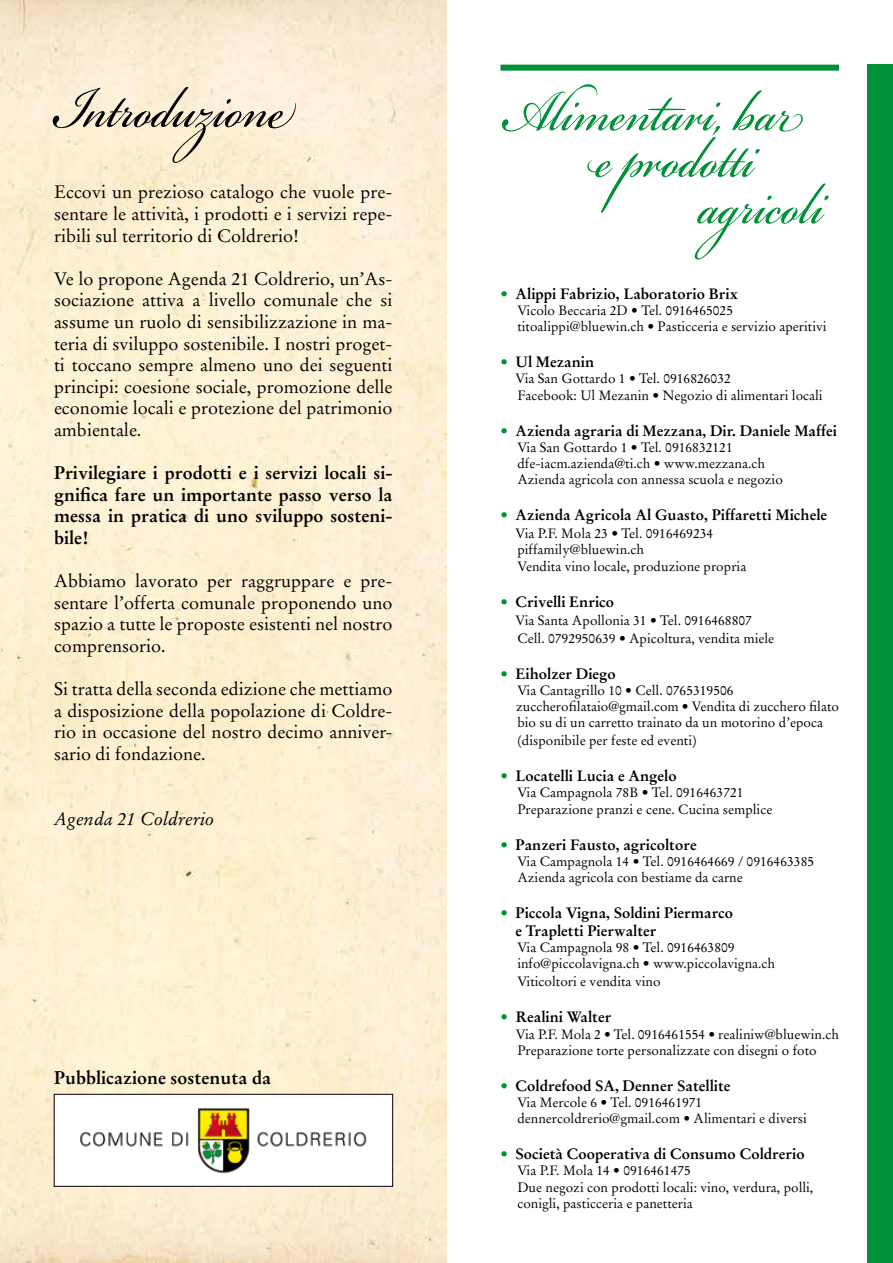
<style>
.page{position:relative;width:893px;height:1263px;background:#fff}
.page>*{position:absolute;margin:0;border:0;box-sizing:border-box;transform-origin:0 0}
.t1{font:90px "Bickham Script Pro";color:#009037;scale:.8 1}
.t2{font:90px "Bickham Script Pro";letter-spacing:.005em;color:#000;scale:.8 1}
.t3{font:18px/21.6px "Stempel Garamond";color:#000;text-align:justify}
.t4{font:700 18px/21.6px "Stempel Garamond";color:#000;text-align:justify}
.t5{font:italic 18px "Stempel Garamond";color:#000}
.t6{font:700 15px/18px "Stempel Garamond";color:#000}
.t7{font:13.5px/16.2px "Stempel Garamond";color:#000}
.s1{font-weight:400;color:#009037}
</style>
<div class="page">
<img style="left:0;top:0;width:446px;height:1263px">
<div style="left:54px;top:1094px;width:339px;height:92px;background:#fff;border:1px solid #000"></div>
<div style="left:500px;top:65px;width:339px;height:6px;background:#009037"></div>
<div style="left:867px;top:65px;width:26px;height:1198px;background:#009037"></div>
<img style="left:80px;top:1108px;width:287px;height:65px">
<h1 class="t2" style="left:54px;top:43px;width:289px">Introduzione</h1>
<h2 class="t3" style="left:54px;top:181px;width:340px">Eccovi un prezioso catalogo che vuole pre&shy;sentare le attività, i prodotti e i servizi repe&shy;ribili sul territorio di Coldrerio!</h2>
<p class="t3" style="left:54px;top:268px;width:340px">Ve lo propone Agenda 21 Coldrerio, un’As&shy;sociazione attiva a livello comunale che si assume un ruolo di sensibilizzazione in ma&shy;teria di sviluppo sostenibile. I nostri proget&shy;ti toccano sempre almeno uno dei seguenti principi: coesione sociale, promozione delle economie locali e protezione del patrimonio ambientale.</p>
<h2 class="t4" style="left:54px;top:462px;width:340px">Privilegiare i prodotti e i servizi locali si&shy;gnifica fare un importante passo verso la messa in pratica di uno sviluppo sosteni&shy;bile!</h2>
<h2 class="t3" style="left:54px;top:570px;width:340px">Abbiamo lavorato per raggruppare e pre&shy;sentare l’offerta comunale proponendo uno spazio a tutte le proposte esistenti nel nostro comprensorio.</h2>
<h2 class="t3" style="left:54px;top:678px;width:340px">Si tratta della seconda edizione che mettiamo a disposizione della popolazione di Coldre&shy;rio in occasione del nostro decimo anniver&shy;sario di fondazione.</h2>
<h2 class="t5" style="left:54px;top:807px;width:162px">Agenda 21 Coldrerio</h2>
<h2 class="t4" style="left:54px;top:1066px;width:219px">Pubblicazione sostenuta da</h2>
<h1 class="t1" style="left:500px;top:46px;width:378px">Alimentari, bar</h1>
<h1 class="t1" style="left:591px;top:93px;width:205px">e prodotti</h1>
<h1 class="t1" style="left:699px;top:139px;width:157px">agricoli</h1>
<p class="t6" style="left:500px;top:285px;width:239px"><span class="s1">•</span> Alippi Fabrizio, Laboratorio Brix</p>
<p class="t7" style="left:517px;top:302px;width:311px">Vicolo Beccaria 2D • Tel. 0916465025 titoalippi@bluewin.ch • Pasticceria e servizio aperitivi</p>
<p class="t6" style="left:500px;top:353px;width:95px"><span class="s1">•</span> Ul Mezanin</p>
<p class="t7" style="left:515px;top:371px;width:309px">Via San Gottardo 1 • Tel. 0916826032<br>Facebook: Ul Mezanin • Negozio di alimentari locali</p>
<p class="t6" style="left:500px;top:421px;width:338px"><span class="s1">•</span> Azienda agraria di Mezzana, Dir. Daniele Maffei</p>
<p class="t7" style="left:517px;top:439px;width:267px">Via San Gottardo 1 • Tel. 0916832121 dfe-iacm.azienda@ti.ch • www.mezzana.ch<br>Azienda agricola con annessa scuola e negozio</p>
<p class="t6" style="left:500px;top:506px;width:328px"><span class="s1">•</span> Azienda Agricola Al Guasto, Piffaretti Michele</p>
<p class="t7" style="left:515px;top:525px;width:232px">Via P.F. Mola 23 • Tel. 0916469234 piffamily@bluewin.ch<br>Vendita vino locale, produzione propria</p>
<p class="t6" style="left:500px;top:592px;width:115px"><span class="s1">•</span> Crivelli Enrico</p>
<p class="t7" style="left:515px;top:611px;width:260px;line-height:18px">Via Santa Apollonia 31 • Tel. 0916468807<br>Cell. 0792950639 • Apicoltura, vendita miele</p>
<p class="t6" style="left:500px;top:664px;width:117px"><span class="s1">•</span> Eiholzer Diego</p>
<p class="t7" style="left:516px;top:682px;width:324px">Via Cantagrillo 10 • Cell. 0765319506 zuccherofilataio@gmail.com • Vendita di zucchero filato bio su di un carretto trainato da un motorino d’epoca</p>
<p class="t7" style="left:517px;top:732px;width:181px">(disponibile per feste ed eventi)</p>
<p class="t6" style="left:500px;top:767px;width:178px"><span class="s1">•</span> Locatelli Lucia e Angelo</p>
<p class="t7" style="left:517px;top:785px;width:256px">Via Campagnola 78B • Tel. 0916463721<br>Preparazione pranzi e cene. Cucina semplice</p>
<p class="t6" style="left:500px;top:835px;width:198px"><span class="s1">•</span> Panzeri Fausto, agricoltore</p>
<p class="t7" style="left:517px;top:853px;width:298px">Via Campagnola 14 • Tel. 0916464669 / 0916463385<br>Azienda agricola con bestiame da carne</p>
<p class="t6" style="left:515px;top:904px;width:219px;text-indent:-15px"><span class="s1">•</span> Piccola Vigna, Soldini Piermarco e Trapletti Pierwalter</p>
<p class="t7" style="left:517px;top:939px;width:259px">Via Campagnola 98 • Tel. 0916463809 info@piccolavigna.ch • www.piccolavigna.ch</p>
<p class="t7" style="left:517px;top:974px;width:145px">Viticoltori e vendita vino</p>
<p class="t6" style="left:500px;top:1008px;width:112px"><span class="s1">•</span> Realini Walter</p>
<p class="t7" style="left:516px;top:1026px;width:324px">Via P.F. Mola 2 • Tel. 0916461554 • realiniw@bluewin.ch<br>Preparazione torte personalizzate con disegni o foto</p>
<p class="t6" style="left:500px;top:1077px;width:232px"><span class="s1">•</span> Coldrefood SA, Denner Satellite</p>
<p class="t7" style="left:517px;top:1094px;width:291px">Via Mercole 6 • Tel. 0916461971 dennercoldrerio@gmail.com • Alimentari e diversi</p>
<p class="t6" style="left:500px;top:1145px;width:306px"><span class="s1">•</span> Società Cooperativa di Consumo Coldrerio</p>
<p class="t7" style="left:517px;top:1163px;width:297px">Via P.F. Mola 14 • 0916461475<br>Due negozi con prodotti locali: vino, verdura, polli, conigli, pasticceria e panetteria</p>
</div>
